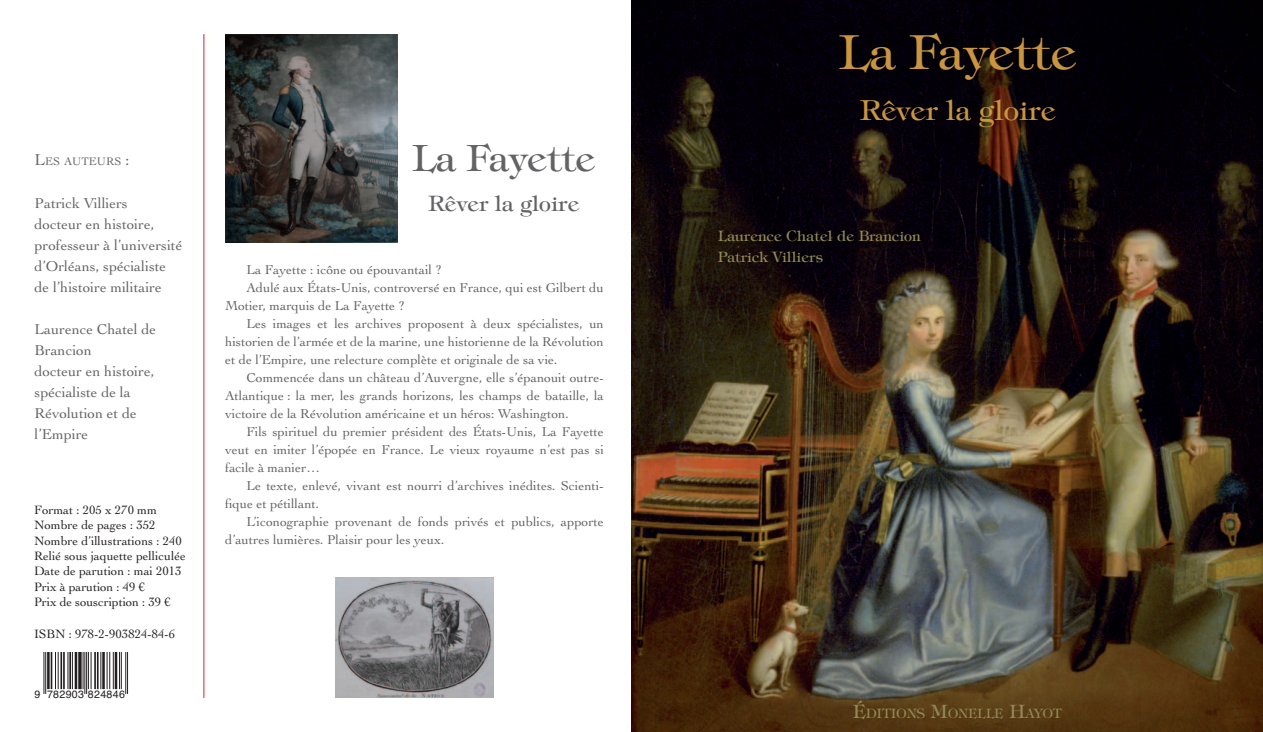
<style>
.page{position:relative;width:1263px;height:732px;background:#fff}
.page>*{position:absolute;margin:0;border:0;box-sizing:border-box;transform-origin:0 0}
.t1{font:47.1px "Tiffany Std";color:#c99540}
.t2{font:36.3px "Tiffany Std";color:#636366}
.t3{font:27.6px "Tiffany Std";color:#c99540}
.t4{font:21.3px "Tiffany Std";color:#636366}
.t5{font:15px/21px "Cochin LT Std";color:#636366}
.t6{font:14.4px/21.5px "Tiffany Std";color:#918c54}
.t7{font:13.5px "Cochin LT Std";color:#636366}
.t8{font:12.9px "Tiffany Std";color:#938955}
.t9{font:12.75px/15.3px "Cochin LT Std";color:#231f20}
.t10{font:11.55px "Cochin LT Std";color:#636366}
.t11{font:10.65px "Helvetica";letter-spacing:.025em;color:#231f20}
.s1{font-size:16.5px}
.s2{font-size:18.45px}
</style>
<div class="page">
<img style="left:631px;top:0;width:632px;height:731px">
<hr style="left:44px;top:652px;width:1px;height:41px;background:#231f20">
<hr style="left:45px;top:652px;width:1px;height:41px;background:#231f20">
<hr style="left:47px;top:652px;width:3px;height:37px;background:#231f20">
<hr style="left:51px;top:652px;width:1px;height:37px;background:#231f20">
<hr style="left:55px;top:652px;width:1px;height:37px;background:#231f20">
<hr style="left:58px;top:652px;width:1px;height:37px;background:#231f20">
<hr style="left:60px;top:652px;width:2px;height:37px;background:#231f20">
<hr style="left:63px;top:652px;width:2px;height:37px;background:#231f20">
<hr style="left:68px;top:652px;width:1px;height:37px;background:#231f20">
<hr style="left:69px;top:652px;width:2px;height:37px;background:#231f20">
<hr style="left:72px;top:652px;width:1px;height:37px;background:#231f20">
<hr style="left:75px;top:652px;width:2px;height:37px;background:#231f20">
<svg style="left:78px;top:652px;width:4px;height:37px"></svg>
<hr style="left:83px;top:652px;width:1px;height:37px;background:#231f20">
<hr style="left:84px;top:652px;width:1px;height:41px;background:#231f20">
<hr style="left:86px;top:652px;width:1px;height:41px;background:#231f20">
<hr style="left:88px;top:652px;width:1px;height:37px;background:#231f20">
<hr style="left:91px;top:652px;width:1px;height:37px;background:#231f20">
<hr style="left:94px;top:652px;width:2px;height:37px;background:#231f20">
<hr style="left:97px;top:652px;width:2px;height:37px;background:#231f20">
<hr style="left:100px;top:652px;width:1px;height:37px;background:#231f20">
<hr style="left:102px;top:652px;width:3px;height:37px;background:#231f20">
<hr style="left:107px;top:652px;width:1px;height:37px;background:#231f20">
<hr style="left:109px;top:652px;width:1px;height:37px;background:#231f20">
<hr style="left:113px;top:652px;width:1px;height:37px;background:#231f20">
<hr style="left:115px;top:652px;width:2px;height:37px;background:#231f20">
<hr style="left:119px;top:652px;width:1px;height:37px;background:#231f20">
<hr style="left:121px;top:652px;width:1px;height:37px;background:#231f20">
<hr style="left:125px;top:652px;width:1px;height:41px;background:#231f20">
<hr style="left:127px;top:652px;width:1px;height:41px;background:#231f20">
<hr style="left:203px;top:34px;width:1px;height:663px;background:#d1232a">
<img style="left:335px;top:577px;width:159px;height:120px">
<img style="left:225px;top:34px;width:173px;height:208px">
<p class="t10" style="left:35px;top:154px;width:96px"><span class="s1">L</span>ES AUTEURS <span class="s1">:</span></p>
<p class="t5" style="left:35px;top:193px;width:149px">Patrick Villiers<br>docteur en histoire, professeur à l’université d’Orléans, spécialiste de l’histoire militaire</p>
<p class="t5" style="left:35px;top:319px;width:123px">Laurence Chatel de<br>Brancion<br>docteur en histoire, spécialiste de la<br>Révolution et de l’Empire</p>
<p class="t9" style="left:34px;top:502px;width:153px">Format : 205 x 270 mm<br>Nombre de pages : 352<br>Nombre d’illustrations : 240<br>Relié sous jaquette pelliculée<br>Date de parution : mai 2013<br>Prix à parution : 49 €<br>Prix de souscription : 39 €</p>
<p class="t9" style="left:34px;top:625px;width:143px">ISBN : 978-2-903824-84-6</p>
<p class="t11" style="left:35px;top:685px;width:92px">9 782903 824846</p>
<h2 class="t2" style="left:412px;top:136px;width:185px">La Fayette</h2>
<h3 class="t4" style="left:428px;top:190px;width:153px">Rêver la gloire</h3>
<p class="t7" style="left:246px;top:262px;width:197px">La Fayette : icône ou épouvantail ?</p>
<p class="t7" style="left:246px;top:280px;width:359px">Adulé aux États-Unis, controversé en France, qui est Gilbert du</p>
<p class="t7" style="left:225px;top:298px;width:182px">Motier, marquis de La Fayette ?</p>
<p class="t7" style="left:246px;top:316px;width:359px">Les images et les archives proposent à deux spécialistes, un</p>
<p class="t7" style="left:225px;top:334px;width:380px">historien de l’armée et de la marine, une historienne de la Révolution</p>
<p class="t7" style="left:225px;top:352px;width:334px">et de l’Empire, une relecture complète et originale de sa vie.</p>
<p class="t7" style="left:246px;top:370px;width:359px">Commencée dans un château d’Auvergne, elle s’épanouit outre-</p>
<p class="t7" style="left:225px;top:388px;width:380px">Atlantique : la mer, les grands horizons, les champs de bataille, la</p>
<p class="t7" style="left:225px;top:406px;width:345px">victoire de la Révolution américaine et un héros: Washington.</p>
<p class="t7" style="left:246px;top:424px;width:359px">Fils spirituel du premier président des États-Unis, La Fayette</p>
<p class="t7" style="left:225px;top:442px;width:380px">veut en imiter l’épopée en France. Le vieux royaume n’est pas si</p>
<p class="t7" style="left:225px;top:460px;width:96px">facile à manier…</p>
<p class="t7" style="left:246px;top:478px;width:359px">Le texte, enlevé, vivant est nourri d’archives inédites. Scienti-</p>
<p class="t7" style="left:225px;top:496px;width:96px">fique et pétillant.</p>
<p class="t7" style="left:246px;top:514px;width:359px">L’iconographie provenant de fonds privés et publics, apporte</p>
<p class="t7" style="left:225px;top:532px;width:221px">d’autres lumières. Plaisir pour les yeux.</p>
<h1 class="t1" style="left:839px;top:23px;width:240px">La Fayette</h1>
<h3 class="t3" style="left:860px;top:93px;width:198px">Rêver la gloire</h3>
<p class="t6" style="left:718px;top:225px;width:204px">Laurence Chatel de Brancion<br>Patrick Villiers</p>
<p class="t8" style="left:853px;top:705px;width:210px"><span class="s2">É</span>DITIONS <span class="s2">M</span>ONELLE <span class="s2">H</span>AYOT</p>
</div>
